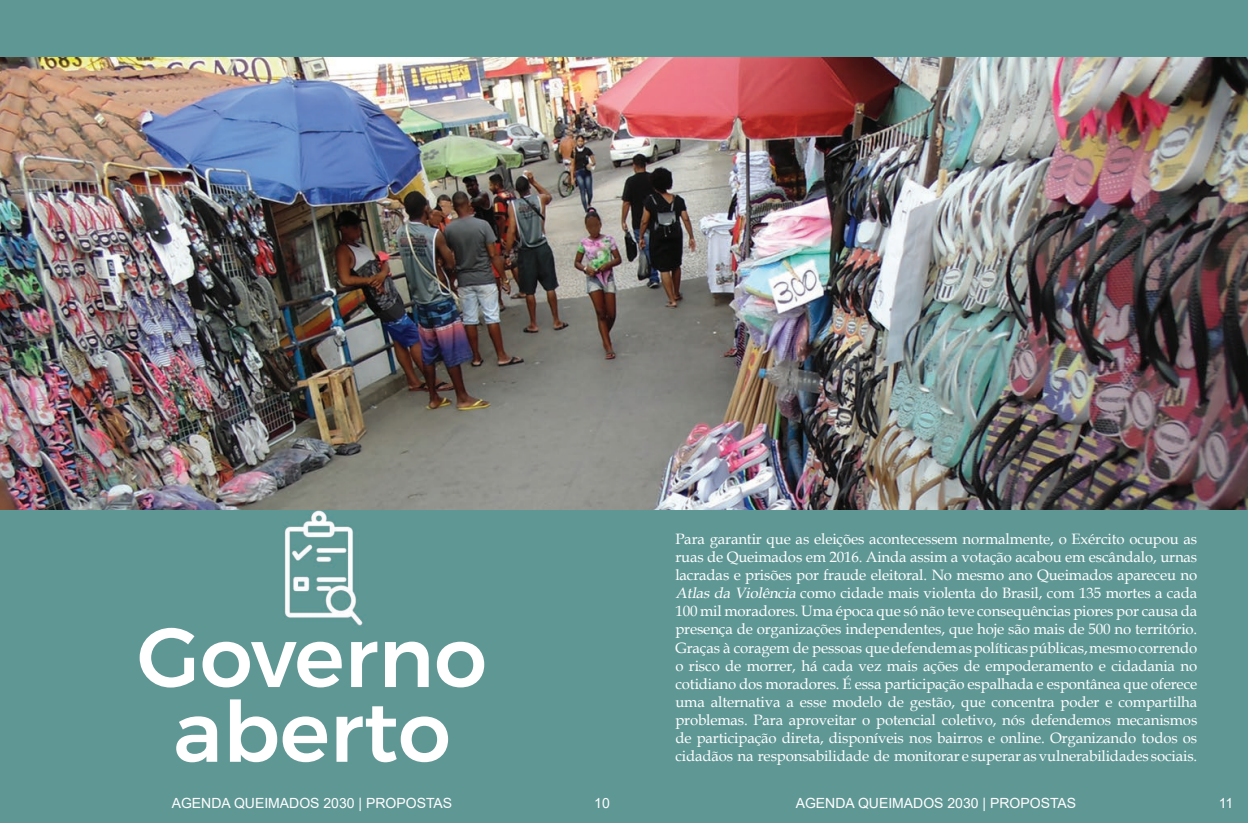
<style>
.page{position:relative;width:1248px;height:823px;background:#fff}
.page>*{position:absolute;margin:0;border:0;box-sizing:border-box;transform-origin:0 0}
.t1{font:500 84px/74.7px "Montserrat";color:#fff;text-align:center}
.t2{font:15px/18px "Book Antiqua";letter-spacing:-.01em;color:#fff;text-align:justify}
.t3{font:14px "Arial";color:#fff}
.s1{font-style:italic}
</style>
<div class="page">
<div style="left:0;top:0;width:1247px;height:822px;background:#5f9795"></div>
<img style="left:0;top:57px;width:1247px;height:452px">
<h1 class="t1" style="left:137px;top:612px;width:351px">Governo aberto</h1>
<p class="t2" style="left:675px;top:529px;width:523px">Para garantir que as eleições acontecessem normalmente, o Exército ocupou as ruas de Queimados em 2016. Ainda assim a votação acabou em escândalo, urnas lacradas e prisões por fraude eleitoral. No mesmo ano Queimados apareceu no <span class="s1">Atlasda Violência</span> como cidade mais violenta do Brasil, com 135 mortes a cada 100 mil moradores. Uma época que só não teve consequências piores por causa da presença de organizações independentes, que hoje são mais de 500 no território.<br>Graças à coragem de pessoas que defendem as políticas públicas, mesmo correndo o risco de morrer, há cada vez mais ações de empoderamento e cidadania no cotidiano dos moradores. É essa participação espalhada e espontânea que oferece uma alternativa a esse modelo de gestão, que concentra poder e compartilha problemas. Para aproveitar o potencial coletivo, nós defendemos mecanismos de participação direta, disponíveis nos bairros e online. Organizando todos os cidadãos na responsabilidade de monitorar e superar as vulnerabilidades sociais.</p>
<p class="t3" style="left:172px;top:793px;width:282px">AGENDA QUEIMADOS 2030 | PROPOSTAS</p>
<p class="t3" style="left:594px;top:793px;width:17px">10</p>
<p class="t3" style="left:795px;top:793px;width:282px">AGENDA QUEIMADOS 2030 | PROPOSTAS</p>
<p class="t3" style="left:1218px;top:793px;width:16px">11</p>
</div>
